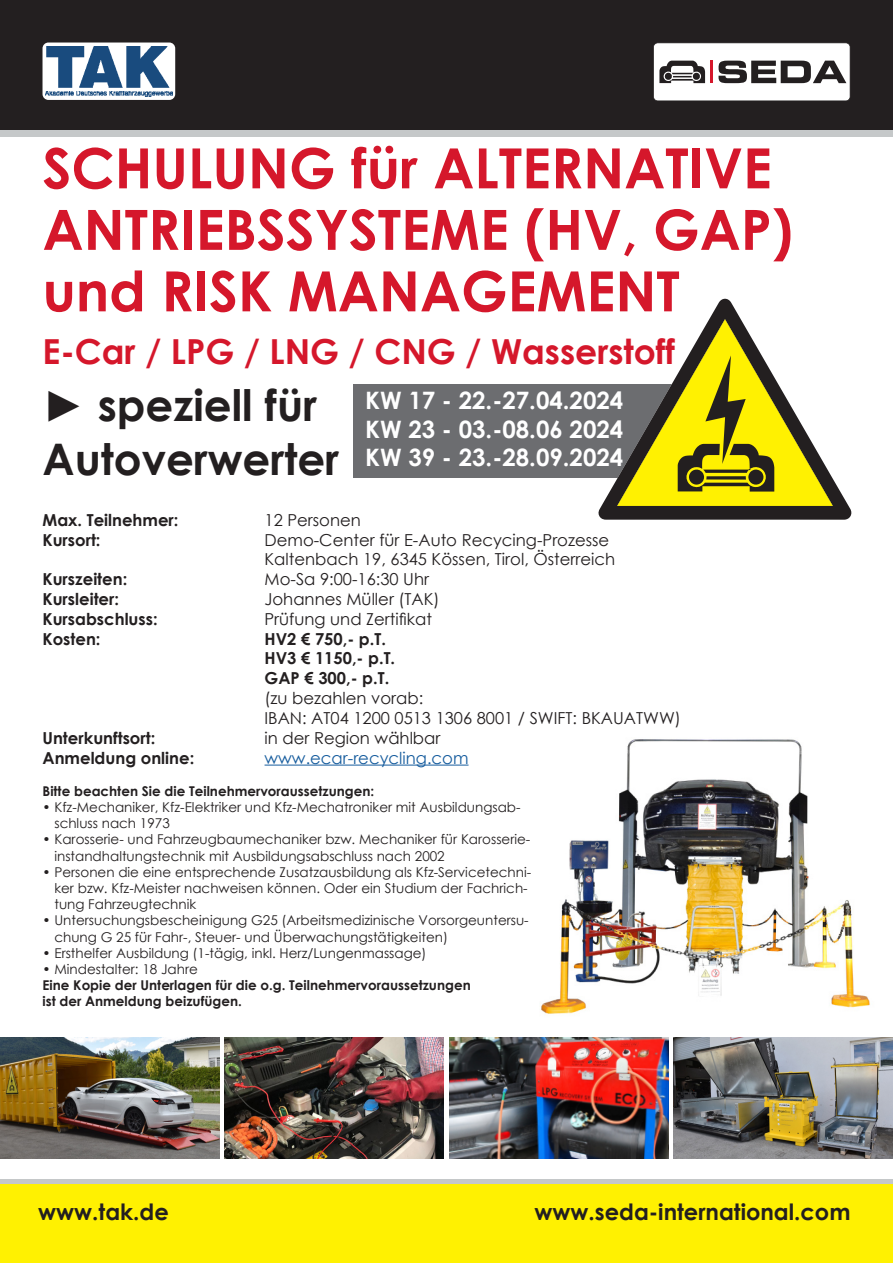
<style>
.page{position:relative;width:893px;height:1263px;background:#fff}
.page>*{position:absolute;margin:0;border:0;box-sizing:border-box;transform-origin:0 0}
.t1{font:700 55.5px/61.5px "Century Gothic";color:#d5172b}
.t2{font:700 43.5px/54px "Century Gothic";color:#231f20}
.t3{font:700 34.5px "Century Gothic";color:#d5172b}
.t4{font:700 24px/28.5px "Century Gothic";color:#fff;text-align:justify}
.t5{font:700 22.5px "Century Gothic";color:#231f20}
.t6{font:16.5px/19.8px "Century Gothic";color:#231f20}
.t7{font:700 16.5px/19.8px "Century Gothic";color:#231f20}
.t8{font:16.5px "Century Gothic";color:#175d9e}
.t9{font:13.5px/16.2px "Century Gothic";color:#231f20}
.t10{font:700 13.5px/16.2px "Century Gothic";color:#231f20}
.s1{font-family:"Arial";font-weight:400}
</style>
<div class="page">
<div style="left:0;top:130px;width:893px;height:7px;background:#c5c8c9"></div>
<div style="left:0;top:0;width:893px;height:130px;background:#231f20"></div>
<svg style="left:653px;top:43px;width:197px;height:58px"></svg>
<div style="left:0;top:1183px;width:893px;height:80px;background:#fff101"></div>
<img style="left:541px;top:739px;width:329px;height:275px">
<hr style="left:265px;top:765px;width:204px;height:1px;background:#175d9e">
<hr style="left:0;top:1179px;width:893px;height:4px;background:#c5c8c9">
<img style="left:0;top:1037px;width:219px;height:122px">
<img style="left:225px;top:1037px;width:219px;height:122px">
<img style="left:449px;top:1037px;width:219px;height:122px">
<img style="left:674px;top:1037px;width:219px;height:122px">
<div style="left:43px;top:43px;width:132px;height:57px;background:#fff;border-radius:6px"></div>
<img style="left:46px;top:47px;width:126px;height:50px">
<div style="left:353px;top:384px;width:384px;height:93px;background:#6c6d70"></div>
<svg style="left:598px;top:299px;width:253px;height:221px"></svg>
<svg style="left:617px;top:319px;width:216px;height:187px"></svg>
<h1 class="t1" style="left:43px;top:135px;width:752px">SCHULUNG für ALTERNATIVE<br>ANTRIEBSSYSTEME (HV, GAP) und RISK MANAGEMENT</h1>
<h3 class="t3" style="left:43px;top:325px;width:634px">E-Car / LPG / LNG / CNG / Wasserstoff</h3>
<h2 class="t2" style="left:43px;top:376px;width:298px"><span class="s1">►</span> speziell für<br>Autoverwerter</h2>
<p class="t7" style="left:43px;top:509px;width:137px">Max. Teilnehmer:</p>
<p class="t6" style="left:265px;top:510px;width:98px">12 Personen</p>
<p class="t7" style="left:43px;top:529px;width:60px">Kursort:</p>
<p class="t6" style="left:265px;top:529px;width:352px">Demo-Center für E-Auto Recycing-Prozesse<br>Kaltenbach 19, 6345 Kössen, Tirol, Österreich</p>
<p class="t7" style="left:43px;top:569px;width:86px">Kurszeiten:</p>
<p class="t6" style="left:265px;top:569px;width:166px">Mo-Sa 9:00-16:30 Uhr</p>
<p class="t7" style="left:43px;top:588px;width:78px">Kursleiter:</p>
<p class="t6" style="left:265px;top:589px;width:177px">Johannes Müller (TAK)</p>
<p class="t7" style="left:43px;top:608px;width:117px">Kursabschluss:</p>
<p class="t6" style="left:265px;top:609px;width:169px">Prüfung und Zertifikat</p>
<p class="t7" style="left:43px;top:628px;width:60px">Kosten:</p>
<p class="t7" style="left:265px;top:628px;width:132px">HV2 € 750,- p.T.<br>HV3 € 1150,- p.T.<br>GAP € 300,- p.T.</p>
<p class="t6" style="left:265px;top:688px;width:418px">(zu bezahlen vorab:<br>IBAN: AT04 1200 0513 1306 8001 / SWIFT: BKAUATWW)</p>
<p class="t7" style="left:43px;top:727px;width:114px">Unterkunftsort:</p>
<p class="t6" style="left:265px;top:727px;width:177px">in der Region wählbar</p>
<p class="t7" style="left:43px;top:747px;width:153px">Anmeldung online:</p>
<p class="t8" style="left:265px;top:746px;width:206px">www.ecar-recycling.com</p>
<h3 class="t4" style="left:365px;top:385px;width:260px">KW 17 - 22.-27.04.2024<br>KW 23 - 03.-08.06 2024<br>KW 39 - 23.-28.09.2024</h3>
<p class="t10" style="left:43px;top:782px;width:333px">Bitte beachten Sie die Teilnehmervoraussetzungen:</p>
<p class="t9" style="left:54px;top:799px;width:468px;text-indent:-12px">• Kfz-Mechaniker, Kfz-Elektriker und Kfz-Mechatroniker mit Ausbildungsab&shy;schluss nach 1973</p>
<p class="t9" style="left:54px;top:831px;width:477px;text-indent:-12px">• Karosserie- und Fahrzeugbaumechaniker bzw. Mechaniker für Karosserie&shy;instandhaltungstechnik mit Ausbildungsabschluss nach 2002</p>
<p class="t9" style="left:54px;top:863px;width:478px;text-indent:-12px">• Personen die eine entsprechende Zusatzausbildung als Kfz-Servicetechni&shy;ker bzw. Kfz-Meister nachweisen können. Oder ein Studium der Fachrich&shy;tung Fahrzeugtechnik</p>
<p class="t9" style="left:54px;top:912px;width:476px;text-indent:-12px">• Untersuchungsbescheinigung G25 (Arbeitsmedizinische Vorsorgeuntersu&shy;chung G 25 für Fahr-, Steuer- und Überwachungstätigkeiten)</p>
<p class="t9" style="left:43px;top:944px;width:385px">• Ersthelfer Ausbildung (1-tägig, inkl. Herz/Lungenmassage)</p>
<p class="t9" style="left:43px;top:961px;width:157px">• Mindestalter: 18 Jahre</p>
<p class="t10" style="left:43px;top:976px;width:430px">Eine Kopie der Unterlagen für die o.g. Teilnehmervoraussetzungen ist der Anmeldung beizufügen.</p>
<h3 class="t5" style="left:38px;top:1195px;width:132px">www.tak.de</h3>
<h3 class="t5" style="left:535px;top:1195px;width:317px">www.seda-international.com</h3>
</div>
